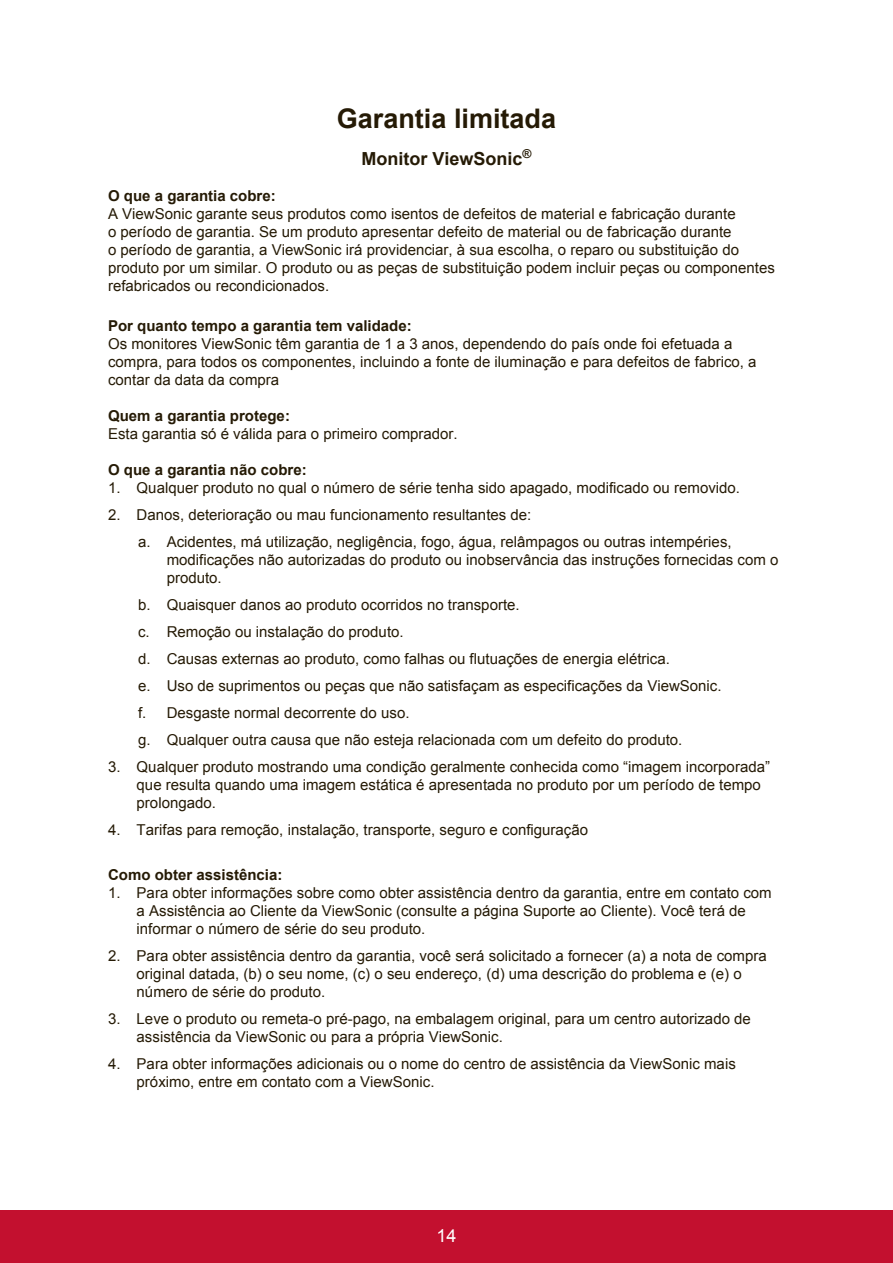
<style>
.page{position:relative;width:893px;height:1263px;background:#fff}
.page>*{position:absolute;margin:0;border:0;box-sizing:border-box;transform-origin:0 0}
.t1{font:700 27px "Arial";color:#251a05}
.t2{font:700 18px "Arial";color:#251a05}
.t3{font:18px "Arial";color:#fff}
.t4{font:15px/18px "Arial";color:#251a05}
.t5{font:700 15px "Arial";color:#251a05}
</style>
<div class="page">
<div style="left:0;top:1210px;width:892px;height:53px;background:#c3102f"></div>
<h1 class="t1" style="left:337px;top:100px;width:221px">Garantia limitada</h1>
<p class="t2" style="left:361px;top:147px;width:172px">Monitor ViewSonic<sup>®</sup></p>
<p class="t5" style="left:108px;top:186px;width:169px">O que a garantia cobre:</p>
<p class="t4" style="left:108px;top:205px;width:668px">A ViewSonic garante seus produtos como isentos de defeitos de material e fabricação durante<br>o período de garantia. Se um produto apresentar defeito de material ou de fabricação durante<br>o período de garantia, a ViewSonic irá providenciar, à sua escolha, o reparo ou substituição do produto por um similar. O produto ou as peças de substituição podem incluir peças ou componentes refabricados ou recondicionados.</p>
<p class="t5" style="left:108px;top:315px;width:305px">Por quanto tempo a garantia tem validade:</p>
<p class="t4" style="left:108px;top:334px;width:649px">Os monitores ViewSonic têm garantia de 1 a 3 anos, dependendo do país onde foi efetuada a compra, para todos os componentes, incluindo a fonte de iluminação e para defeitos de fabrico, a contar da data da compra</p>
<p class="t5" style="left:108px;top:405px;width:183px">Quem a garantia protege:</p>
<p class="t4" style="left:108px;top:424px;width:351px">Esta garantia só é válida para o primeiro comprador.</p>
<p class="t5" style="left:108px;top:459px;width:200px">O que a garantia não cobre:</p>
<p class="t4" style="left:108px;top:478px;width:633px">1. Qualquer produto no qual o número de série tenha sido apagado, modificado ou removido.</p>
<p class="t4" style="left:138px;top:501px;width:594px;line-height:27px;text-indent:-30px">2. Danos, deterioração ou mau funcionamento resultantes de:<br>a. Acidentes, má utilização, negligência, fogo, água, relâmpagos ou outras intempéries,</p>
<p class="t4" style="left:166px;top:550px;width:613px">modificações não autorizadas do produto ou inobservância das instruções fornecidas com o produto.</p>
<p class="t4" style="left:138px;top:591px;width:584px;line-height:27px">b. Quaisquer danos ao produto ocorridos no transporte.<br>c. Remoção ou instalação do produto.<br>d. Causas externas ao produto, como falhas ou flutuações de energia elétrica.<br>e. Uso de suprimentos ou peças que não satisfaçam as especificações da ViewSonic. f. Desgaste normal decorrente do uso.<br>g. Qualquer outra causa que não esteja relacionada com um defeito do produto.</p>
<p class="t4" style="left:136px;top:757px;width:634px;text-indent:-28px">3. Qualquer produto mostrando uma condição geralmente conhecida como “imagem incorporada” que resulta quando uma imagem estática é apresentada no produto por um período de tempo prolongado.</p>
<p class="t4" style="left:108px;top:820px;width:481px">4. Tarifas para remoção, instalação, transporte, seguro e configuração</p>
<p class="t5" style="left:108px;top:864px;width:176px">Como obter assistência:</p>
<p class="t4" style="left:136px;top:883px;width:636px;text-indent:-28px">1. Para obter informações sobre como obter assistência dentro da garantia, entre em contato com a Assistência ao Cliente da ViewSonic (consulte a página Suporte ao Cliente). Você terá de informar o número de série do seu produto.</p>
<p class="t4" style="left:136px;top:946px;width:631px;text-indent:-28px">2. Para obter assistência dentro da garantia, você será solicitado a fornecer (a) a nota de compra original datada, (b) o seu nome, (c) o seu endereço, (d) uma descrição do problema e (e) o número de série do produto.</p>
<p class="t4" style="left:136px;top:1009px;width:615px;text-indent:-28px">3. Leve o produto ou remeta-o pré-pago, na embalagem original, para um centro autorizado de assistência da ViewSonic ou para a própria ViewSonic.</p>
<p class="t4" style="left:136px;top:1054px;width:600px;text-indent:-28px">4. Para obter informações adicionais ou o nome do centro de assistência da ViewSonic mais próximo, entre em contato com a ViewSonic.</p>
<p class="t3" style="left:436px;top:1223px;width:22px">14</p>
</div>
